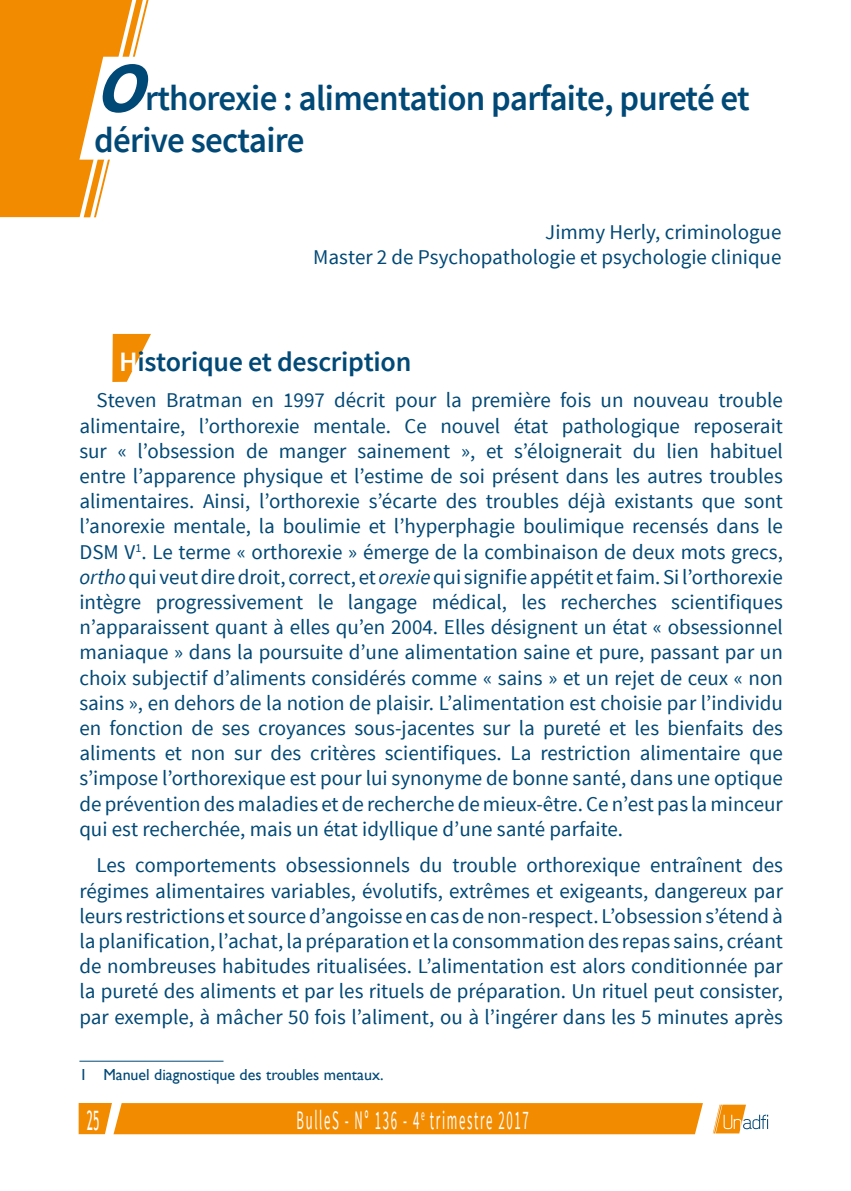
<style>
.page{position:relative;width:851px;height:1191px;background:#fff}
.page>*{position:absolute;margin:0;border:0;box-sizing:border-box;transform-origin:0 0}
.t1{font:italic 700 72px "Source Sans Pro";color:#004876}
.t2{font:600 36px/42px "Source Sans Pro";letter-spacing:-.02em;color:#004876}
.t3{font:600 28px "Source Sans Pro";letter-spacing:-.01em;color:#004977}
.t4{font:26.8px "Source Sans Pro";letter-spacing:.13em;color:#fff;scale:.48 1}
.t5{font:26.8px "Trebuchet MS";color:#fff;scale:.45 1}
.t6{font:21px/25.2px "Source Sans Pro";color:#004876;text-align:justify}
.t7{font:16px "Gill Sans";color:#004876}
.s1{color:#fff}
.s2{font-style:italic}
</style>
<div class="page">
<svg style="left:713px;top:1104px;width:55px;height:29px"></svg>
<div style="left:79px;top:1103px;width:623px;height:31px;background:#f38b00"></div>
<svg style="left:0;top:0;width:149px;height:217px;background:#f49d28"></svg>
<svg style="left:79px;top:57px;width:70px;height:103px"></svg>
<svg style="left:112px;top:334px;width:39px;height:48px"></svg>
<hr style="left:79px;top:1060px;width:144px;height:1px;background:#004876">
<h1 class="t1" style="left:94px;top:42px;width:79px">O</h1>
<h2 class="t2" style="left:94px;top:78px;width:657px;text-indent:51px">rthorexie : alimentation parfaite, pureté et dérive sectaire</h2>
<p class="t6" style="left:313px;top:220px;width:469px;text-align:right">Jimmy Herly, criminologue<br>Master 2 de Psychopathologie et psychologie clinique</p>
<h3 class="t3" style="left:119px;top:344px;width:294px"><span class="s1">H</span>istorique et description</h3>
<p class="t6" style="left:79px;top:388px;width:705px;text-indent:17px">Steven Bratman en 1997 décrit pour la première fois un nouveau trouble alimentaire, l’orthorexie mentale. Ce nouvel état pathologique reposerait sur « l’obsession de manger sainement », et s’éloignerait du lien habituel entre l’apparence physique et l’estime de soi présent dans les autres troubles alimentaires. Ainsi, l’orthorexie s’écarte des troubles déjà existants que sont l’anorexie mentale, la boulimie et l’hyperphagie boulimique recensés dans le DSM V<sup>1</sup>. Le terme « orthorexie » émerge de la combinaison de deux mots grecs, <span class="s2">ortho</span> qui veut dire droit, correct, et <span class="s2">orexie</span> qui signifie appétit et faim. Si l’orthorexie intègre progressivement le langage médical, les recherches scientifiques n’apparaissent quant à elles qu’en 2004. Elles désignent un état « obsessionnel maniaque » dans la poursuite d’une alimentation saine et pure, passant par un choix subjectif d’aliments considérés comme « sains » et un rejet de ceux « non sains », en dehors de la notion de plaisir. L’alimentation est choisie par l’individu en fonction de ses croyances sous-jacentes sur la pureté et les bienfaits des aliments et non sur des critères scientifiques. La restriction alimentaire que s’impose l’orthorexique est pour lui synonyme de bonne santé, dans une optique de prévention des maladies et de recherche de mieux-être. Ce n’est pas la minceur qui est recherchée, mais un état idyllique d’une santé parfaite.</p>
<p class="t6" style="left:79px;top:853px;width:705px;text-indent:17px">Les comportements obsessionnels du trouble orthorexique entraînent des régimes alimentaires variables, évolutifs, extrêmes et exigeants, dangereux par leurs restrictions et source d’angoisse en cas de non-respect. L’obsession s’étend à la planification, l’achat, la préparation et la consommation des repas sains, créant de nombreuses habitudes ritualisées. L’alimentation est alors conditionnée par la pureté des aliments et par les rituels de préparation. Un rituel peut consister, par exemple, à mâcher 50 fois l’aliment, ou à l’ingérer dans les 5 minutes après</p>
<p class="t7" style="left:79px;top:1065px;width:305px">1 Manuel diagnostique des troubles mentaux.</p>
<p class="t5" style="left:87px;top:1105px;width:29px">25</p>
<p class="t4" style="left:296px;top:1103px;width:485px">BulleS - N° 136 - 4<sup>e</sup> trimestre 2017</p>
</div>
